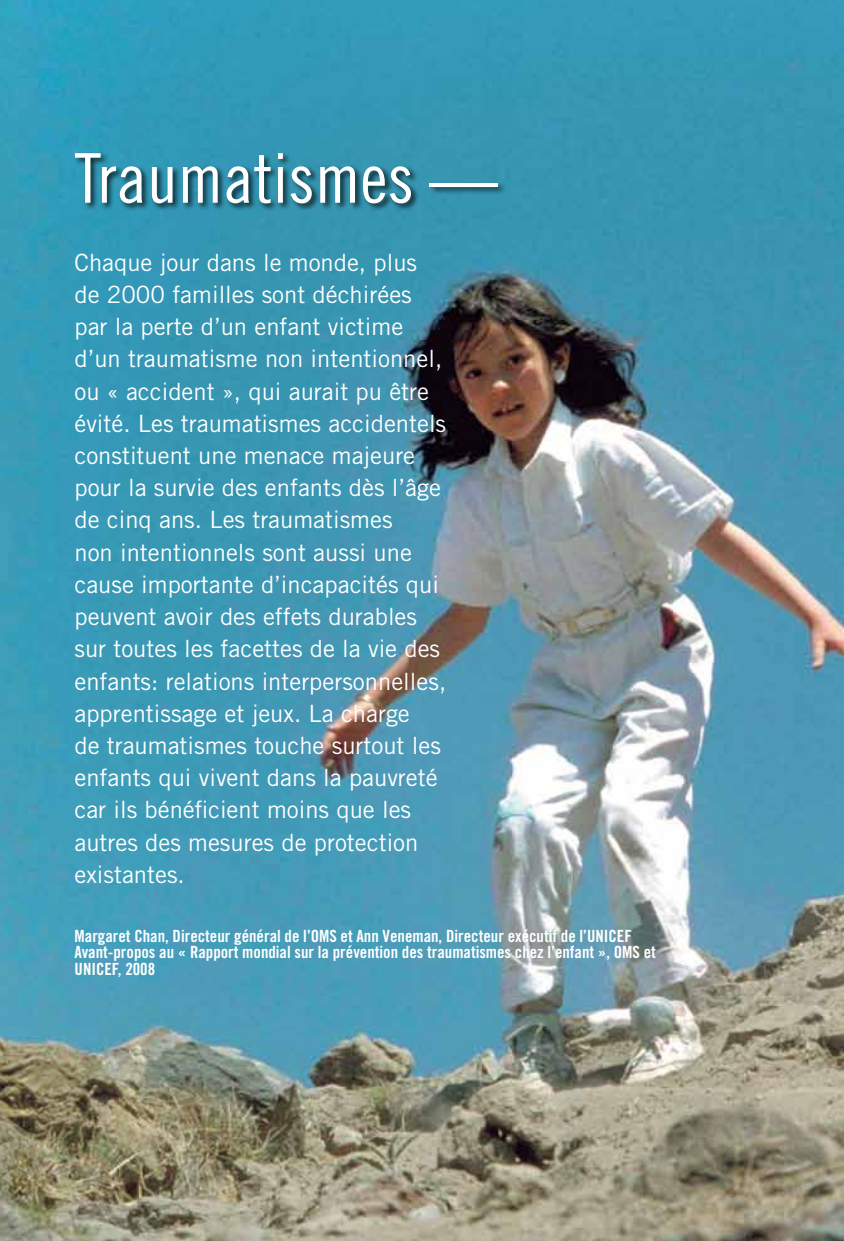
<style>
.page{position:relative;width:844px;height:1241px;background:#fff}
.page>*{position:absolute;margin:0;border:0;box-sizing:border-box;transform-origin:0 0}
.t1{font:68.6px "Trade Gothic Cond Eighteen";color:#fff}
.t2{font:23.8px/32.2px "Trade Gothic";color:#fff}
.t3{font:16.8px/16.8px "Trade Gothic Bold Cond Twenty";color:#fff}
</style>
<div class="page">
<img style="left:0;top:0;width:843px;height:1240px">
<div style="left:73px;top:151px;width:433px;height:61px;background:#000;opacity:.75"></div>
<h1 class="t1" style="left:74px;top:137px;width:425px">Traumatismes —</h1>
<p class="t2" style="left:74px;top:246px;width:373px">Chaque jour dans le monde, plus de 2000 familles sont déchirées par la perte d’un enfant victime d’un traumatisme non intentionnel, ou « accident », qui aurait pu être évité. Les traumatismes accidentels constituent une menace majeure pour la survie des enfants dès l’âge de cinq ans. Les traumatismes<br>non intentionnels sont aussi une cause importante d’incapacités qui peuvent avoir des effets durables sur toutes les facettes de la vie des enfants: relations interpersonnelles, apprentissage et jeux. La charge<br>de traumatismes touche surtout les enfants qui vivent dans la pauvreté car ils bénéficient moins que les autres des mesures de protection existantes.</p>
<p class="t3" style="left:75px;top:926px;width:582px">Margaret Chan, Directeur général de l’OMS et Ann Veneman, Directeur exécutif de l’UNICEF<br>Avant-propos au « Rapport mondial sur la prévention des traumatismes chez l’enfant », OMS et<br>UNICEF, 2008</p>
</div>
